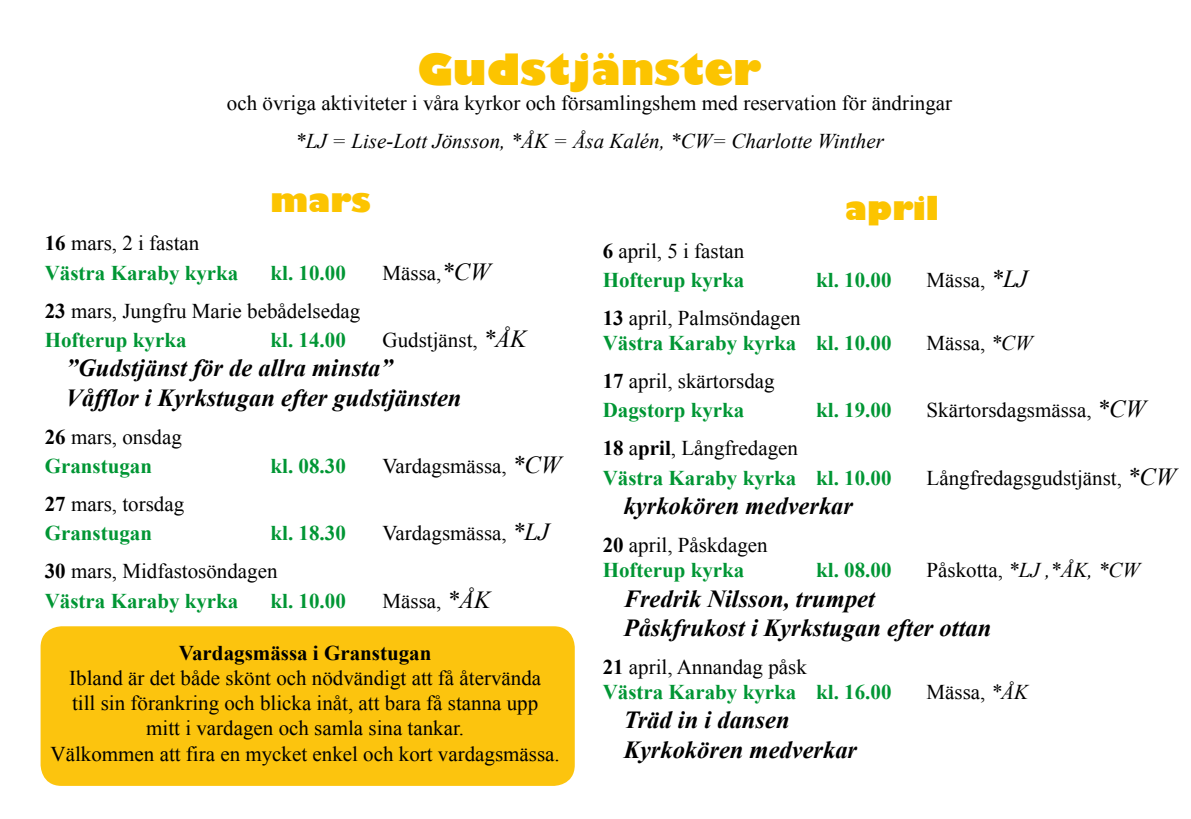
<style>
.page{position:relative;width:1191px;height:819px;background:#fff}
.page>*{position:absolute;margin:0;border:0;box-sizing:border-box;transform-origin:0 0}
.t1{font:800 42px "Gill Sans";color:#fcc400}
.t2{font:800 31.5px "Gill Sans";color:#fcc400}
.t3{font:italic 700 24.5px/29.4px "Times New Roman";color:#000}
.t4{font:21px/29.4px "Times New Roman";color:#000}
.t5{font:700 21px/29.4px "Times New Roman";color:#009634}
.t6{font:italic 21px "Times New Roman";color:#000}
.t7{font:700 21px "Times New Roman";color:#000}
.s1{color:#000}
.s2{font-weight:400;color:#000}
.s3{font-style:italic;font-size:24.5px}
.s4{font-weight:700}
.s5{font-weight:700;color:#009634}
.s6{font-style:italic}
.s7{font-style:normal}
</style>
<div class="page">
<div style="left:41px;top:626px;width:534px;height:159px;background:#fcc40e;border-radius:21px"></div>
<h1 class="t1" style="left:417px;top:43px;width:345px">Gudstjänster</h1>
<p class="t4" style="left:227px;top:88px;width:726px">och övriga aktiviteter i våra kyrkor och församlingshem med reservation för ändringar</p>
<p class="t6" style="left:295px;top:126px;width:590px">*LJ = Lise-Lott Jönsson, *ÅK = Åsa Kalén, *CW= Charlotte Winther</p>
<h2 class="t2" style="left:270px;top:181px;width:102px">mars</h2>
<p class="t5" style="left:45px;top:228px;width:195px"><span class="s1">16</span> <span class="s2">mars, 2 i fastan<br></span>Västra Karaby kyrka</p>
<p class="t5" style="left:270px;top:257px;width:77px">kl. 10.00</p>
<p class="t4" style="left:382px;top:257px;width:109px">Mässa,<span class="s3">*CW</span></p>
<p class="t4" style="left:45px;top:295px;width:317px"><span class="s4">23</span> mars, Jungfru Marie bebådelsedag<br><span class="s5">Hofterup kyrka</span></p>
<p class="t5" style="left:270px;top:324px;width:77px">kl. 14.00</p>
<p class="t4" style="left:382px;top:325px;width:145px">Gudstjänst, <span class="s3">*ÅK</span></p>
<p class="t3" style="left:66px;top:353px;width:397px">”Gudstjänst för de allra minsta”<br>Våfflor i Kyrkstugan efter gudstjänsten</p>
<p class="t4" style="left:45px;top:421px;width:139px"><span class="s4">26</span> mars, onsdag<br><span class="s5">Granstugan</span></p>
<p class="t5" style="left:270px;top:450px;width:77px">kl. 08.30</p>
<p class="t4" style="left:382px;top:451px;width:180px">Vardagsmässa, <span class="s3">*CW</span></p>
<p class="t4" style="left:45px;top:488px;width:141px"><span class="s4">27</span> mars, torsdag<br><span class="s5">Granstugan</span></p>
<p class="t5" style="left:270px;top:518px;width:77px">kl. 18.30</p>
<p class="t4" style="left:382px;top:518px;width:168px">Vardagsmässa, <span class="s3">*LJ</span></p>
<p class="t4" style="left:45px;top:556px;width:234px"><span class="s4">30</span> mars, Midfastosöndagen<br><span class="s5">Västra Karaby kyrka</span></p>
<p class="t5" style="left:270px;top:585px;width:77px">kl. 10.00</p>
<p class="t4" style="left:382px;top:585px;width:109px">Mässa, <span class="s3">*ÅK</span></p>
<p class="t7" style="left:179px;top:638px;width:254px">Vardagsmässa i Granstugan</p>
<p class="t4" style="left:51px;top:665px;width:511px;line-height:25.2px;text-align:center">Ibland är det både skönt och nödvändigt att få återvända<br>till sin förankring och blicka inåt, att bara få stanna upp<br>mitt i vardagen och samla sina tankar.<br>Välkommen att fira en mycket enkel och kort vardagsmässa.</p>
<h2 class="t2" style="left:844px;top:188px;width:96px">april</h2>
<p class="t4" style="left:602px;top:236px;width:143px"><span class="s4">6</span> april, 5 i fastan<br><span class="s5">Hofterup kyrka</span></p>
<p class="t5" style="left:816px;top:265px;width:77px">kl. 10.00</p>
<p class="t4" style="left:926px;top:265px;width:102px">Mässa, <span class="s3">*LJ</span></p>
<p class="t5" style="left:602px;top:305px;width:290px;line-height:25.2px"><span class="s1">13</span> <span class="s2">april, Palmsöndagen<br></span>Västra Karaby kyrka kl. 10.00</p>
<p class="t4" style="left:926px;top:328px;width:108px">Mässa, <span class="s6">*CW</span></p>
<p class="t4" style="left:602px;top:366px;width:174px"><span class="s4">17</span> april, skärtorsdag<br><span class="s5">Dagstorp kyrka</span></p>
<p class="t5" style="left:816px;top:395px;width:77px">kl. 19.00</p>
<p class="t4" style="left:926px;top:395px;width:221px">Skärtorsdagsmässa, <span class="s3">*CW</span></p>
<p class="t5" style="left:602px;top:433px;width:290px"><span class="s1">18</span> <span class="s2">a</span><span class="s1">pril</span><span class="s2">, Långfredagen<br></span>Västra Karaby kyrka kl. 10.00</p>
<p class="t4" style="left:926px;top:462px;width:251px">Långfredagsgudstjänst, <span class="s3">*CW</span></p>
<p class="t3" style="left:623px;top:490px;width:231px">kyrkokören medverkar</p>
<p class="t4" style="left:602px;top:532px;width:167px;line-height:25.2px"><span class="s4">20</span> april, Påskdagen<br><span class="s5">Hofterup kyrka</span></p>
<p class="t5" style="left:816px;top:555px;width:77px">kl. 08.00</p>
<p class="t6" style="left:926px;top:555px;width:215px"><span class="s7">Påskotta,</span> *LJ ,*ÅK, *CW</p>
<p class="t3" style="left:623px;top:583px;width:369px">Fredrik Nilsson, trumpet<br>Påskfrukost i Kyrkstugan efter ottan</p>
<p class="t5" style="left:602px;top:653px;width:290px;line-height:25.2px"><span class="s1">21</span> <span class="s2">april, Annandag påsk<br></span>Västra Karaby kyrka kl. 16.00</p>
<p class="t4" style="left:926px;top:677px;width:103px">Mässa, <span class="s6">*ÅK</span></p>
<p class="t3" style="left:623px;top:704px;width:235px">Träd in i dansen<br>Kyrkokören medverkar</p>
</div>
